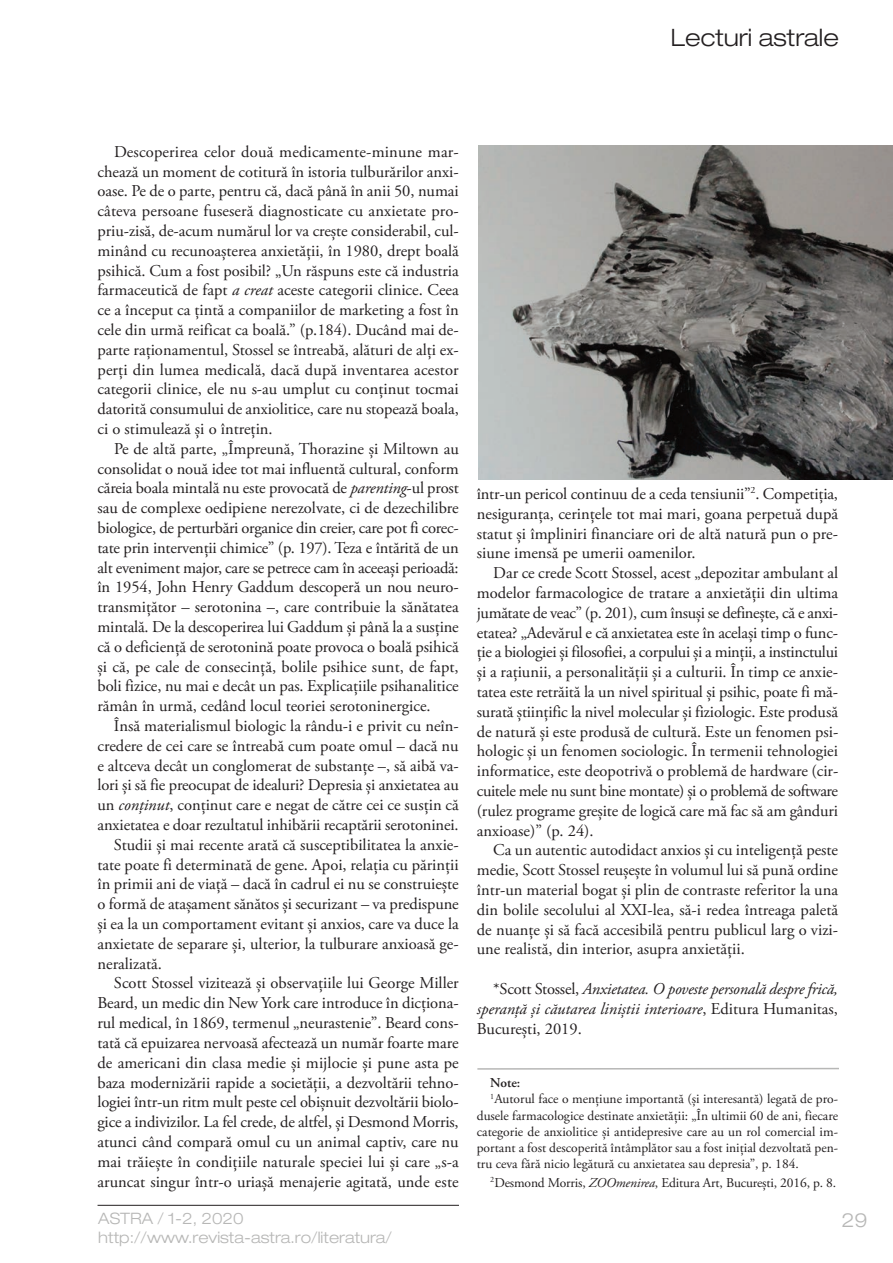
<style>
.page{position:relative;width:893px;height:1263px;background:#fff}
.page>*{position:absolute;margin:0;border:0;box-sizing:border-box;transform-origin:0 0}
.t1{font:300 expanded 24px "Helvetica Neue LT Pro";color:#231f20}
.t2{font:300 expanded 19.5px "Helvetica Neue LT Pro";color:#b7b7b6}
.t3{font:16.5px/19.8px "Adobe Garamond Pro";color:#231f20;text-align:justify}
.t4{font:italic 16.5px/19.8px "Adobe Garamond Pro";color:#231f20;text-align:justify}
.t5{font:300 expanded 15.75px/18.9px "Helvetica Neue LT Pro";color:#b7b7b6}
.t6{font:13.5px "Adobe Garamond Pro";color:#231f20}
.t7{font:600 13.5px "Adobe Garamond Pro";color:#231f20}
.s1{font-style:italic}
.s2{font-style:normal}
</style>
<div class="page">
<hr style="left:98px;top:1205px;width:361px;height:1px;background:#231f20">
<img style="left:478px;top:145px;width:415px;height:335px">
<hr style="left:477px;top:1068px;width:362px;height:2px;background:#b7b7b6">
<h1 class="t1" style="left:671px;top:28px;width:169px">Lecturi astrale</h1>
<p class="t3" style="left:98px;top:143px;width:363px;text-indent:16px">Descoperirea celor două medicamente-minune mar&shy;chează un moment de cotitură în istoria tulburărilor anxi&shy;oase. Pe de o parte, pentru că, dacă până în anii 50, numai câteva persoane fuseseră diagnosticate cu anxietate pro&shy;priu-zisă, de-acum numărul lor va crește considerabil, cul&shy;minând cu recunoașterea anxietății, în 1980, drept boală psihică. Cum a fost posibil? „Un răspuns este că industria farmaceutică de fapt <span class="s1">a creat</span> aceste categorii clinice. Ceea ce a început ca țintă a companiilor de marketing a fost în cele din urmă reificat ca boală.” (p.184). Ducând mai de&shy;parte raționamentul, Stossel se întreabă, alături de alți ex&shy;perți din lumea medicală, dacă după inventarea acestor categorii clinice, ele nu s-au umplut cu conținut tocmai datorită consumului de anxiolitice, care nu stopează boala, ci o stimulează și o întrețin.</p>
<p class="t3" style="left:97px;top:440px;width:363px;text-indent:17px">Pe de altă parte, „Împreună, Thorazine și Miltown au consolidat o nouă idee tot mai influentă cultural, conform căreia boala mintală nu este provocată de <span class="s1">parenting</span>-ul prost sau de complexe oedipiene nerezolvate, ci de dezechilibre biologice, de perturbări organice din creier, care pot fi corec&shy;tate prin intervenții chimice” (p. 197). Teza e întărită de un alt eveniment major, care se petrece cam în aceeași perioadă: în 1954, John Henry Gaddum descoperă un nou neuro&shy;transmițător – serotonina –, care contribuie la sănătatea mintală. De la descoperirea lui Gaddum și până la a susține că o deficiență de serotonină poate provoca o boală psihică și că, pe cale de consecință, bolile psihice sunt, de fapt, boli fizice, nu mai e decât un pas. Explicațiile psihanalitice rămân în urmă, cedând locul teoriei serotoninergice.</p>
<p class="t3" style="left:114px;top:717px;width:346px">Însă materialismul biologic la rându-i e privit cu neîn-</p>
<p class="t3" style="left:97px;top:737px;width:363px">credere de cei care se întreabă cum poate omul – dacă nu</p>
<p class="t3" style="left:97px;top:757px;width:363px">e altceva decât un conglomerat de substanțe –, să aibă va-</p>
<p class="t3" style="left:97px;top:777px;width:363px">lori și să fie preocupat de idealuri? Depresia și anxietatea au</p>
<p class="t3" style="left:97px;top:796px;width:363px">un <span class="s1">conținut</span>, conținut care e negat de către cei ce susțin că</p>
<p class="t3" style="left:97px;top:816px;width:363px">anxietatea e doar rezultatul inhibării recaptării serotoninei.</p>
<p class="t3" style="left:114px;top:836px;width:346px">Studii și mai recente arată că susceptibilitatea la anxie-</p>
<p class="t3" style="left:97px;top:856px;width:363px">tate poate fi determinată de gene. Apoi, relația cu părinții</p>
<p class="t3" style="left:97px;top:876px;width:363px">în primii ani de viață – dacă în cadrul ei nu se construiește</p>
<p class="t3" style="left:98px;top:895px;width:363px">o formă de atașament sănătos și securizant – va predispune</p>
<p class="t3" style="left:97px;top:915px;width:363px">și ea la un comportament evitant și anxios, care va duce la</p>
<p class="t3" style="left:97px;top:935px;width:363px">anxietate de separare și, ulterior, la tulburare anxioasă ge-</p>
<p class="t3" style="left:97px;top:955px;width:66px">neralizată.</p>
<p class="t3" style="left:114px;top:975px;width:346px">Scott Stossel vizitează și observațiile lui George Miller</p>
<p class="t3" style="left:97px;top:994px;width:363px">Beard, un medic din New York care introduce în dicționa-</p>
<p class="t3" style="left:97px;top:1014px;width:363px">rul medical, în 1869, termenul „neurastenie”. Beard cons-</p>
<p class="t3" style="left:97px;top:1034px;width:363px">tată că epuizarea nervoasă afectează un număr foarte mare</p>
<p class="t3" style="left:97px;top:1054px;width:363px">de americani din clasa medie și mijlocie și pune asta pe</p>
<p class="t3" style="left:98px;top:1074px;width:363px">baza modernizării rapide a societății, a dezvoltării tehno-</p>
<p class="t3" style="left:98px;top:1093px;width:363px">logiei într-un ritm mult peste cel obișnuit dezvoltării biolo-</p>
<p class="t3" style="left:97px;top:1113px;width:363px">gice a indivizilor. La fel crede, de altfel, și Desmond Morris,</p>
<p class="t3" style="left:97px;top:1133px;width:363px">atunci când compară omul cu un animal captiv, care nu</p>
<p class="t3" style="left:97px;top:1153px;width:363px">mai trăiește în condițiile naturale speciei lui și care „s-a</p>
<p class="t3" style="left:97px;top:1173px;width:363px">aruncat singur într-o uriașă menajerie agitată, unde este</p>
<p class="t3" style="left:477px;top:485px;width:363px">într-un pericol continuu de a ceda tensiunii”<sup>2</sup>. Competiția, nesiguranța, cerințele tot mai mari, goana perpetuă după statut și împliniri financiare ori de altă natură pun o pre&shy;siune imensă pe umerii oamenilor.</p>
<p class="t3" style="left:477px;top:564px;width:363px;text-indent:16px">Dar ce crede Scott Stossel, acest „depozitar ambulant al modelor farmacologice de tratare a anxietății din ultima jumătate de veac” (p. 201), cum însuși se definește, că e anxi&shy;etatea? „Adevărul e că anxietatea este în același timp o func&shy;ție a biologiei și filosofiei, a corpului și a minții, a instinctului și a rațiunii, a personalității și a culturii. În timp ce anxie&shy;tatea este retrăită la un nivel spiritual și psihic, poate fi mă&shy;surată științific la nivel molecular și fiziologic. Este produsă de natură și este produsă de cultură. Este un fenomen psi&shy;hologic și un fenomen sociologic. În termenii tehnologiei informatice, este deopotrivă o problemă de hardware (cir&shy;cuitele mele nu sunt bine montate) și o problemă de software (rulez programe greșite de logică care mă fac să am gânduri anxioase)” (p. 24).</p>
<p class="t3" style="left:477px;top:842px;width:363px;text-indent:16px">Ca un autentic autodidact anxios și cu inteligență peste medie, Scott Stossel reușește în volumul lui să pună ordine într-un material bogat și plin de contraste referitor la una din bolile secolului al XXI-lea, să-i redea întreaga paletă de nuanțe și să facă accesibilă pentru publicul larg o vizi&shy;une realistă, din interior, asupra anxietății.</p>
<p class="t4" style="left:477px;top:980px;width:363px;text-indent:16px"><span class="s2">*Scott Stossel,</span> Anxietatea. O poveste personală despre frică, speranță și căutarea liniștii interioare<span class="s2">, Editura Humanitas, București, 2019.</span></p>
<p class="t7" style="left:490px;top:1077px;width:32px">Note:</p>
<p class="t6" style="left:490px;top:1094px;width:349px"><sup>1</sup>Autorul face o mențiune importantă (și interesantă) legată de pro-</p>
<p class="t6" style="left:477px;top:1110px;width:363px">dusele farmacologice destinate anxietății: „În ultimii 60 de ani, fiecare</p>
<p class="t6" style="left:477px;top:1126px;width:363px">categorie de anxiolitice și antidepresive care au un rol comercial im-</p>
<p class="t6" style="left:477px;top:1142px;width:363px">portant a fost descoperită întâmplător sau a fost inițial dezvoltată pen-</p>
<p class="t6" style="left:477px;top:1158px;width:324px">tru ceva fără nicio legătură cu anxietatea sau depresia”, p. 184.</p>
<p class="t6" style="left:490px;top:1177px;width:347px"><sup>2</sup>Desmond Morris, <span class="s1">ZOOmenirea</span>, Editura Art, București, 2016, p. 8.</p>
<p class="t5" style="left:98px;top:1210px;width:295px">ASTRA / 1-2, 2020 http://www.revista-astra.ro/literatura/</p>
<p class="t2" style="left:842px;top:1212px;width:28px">29</p>
</div>
